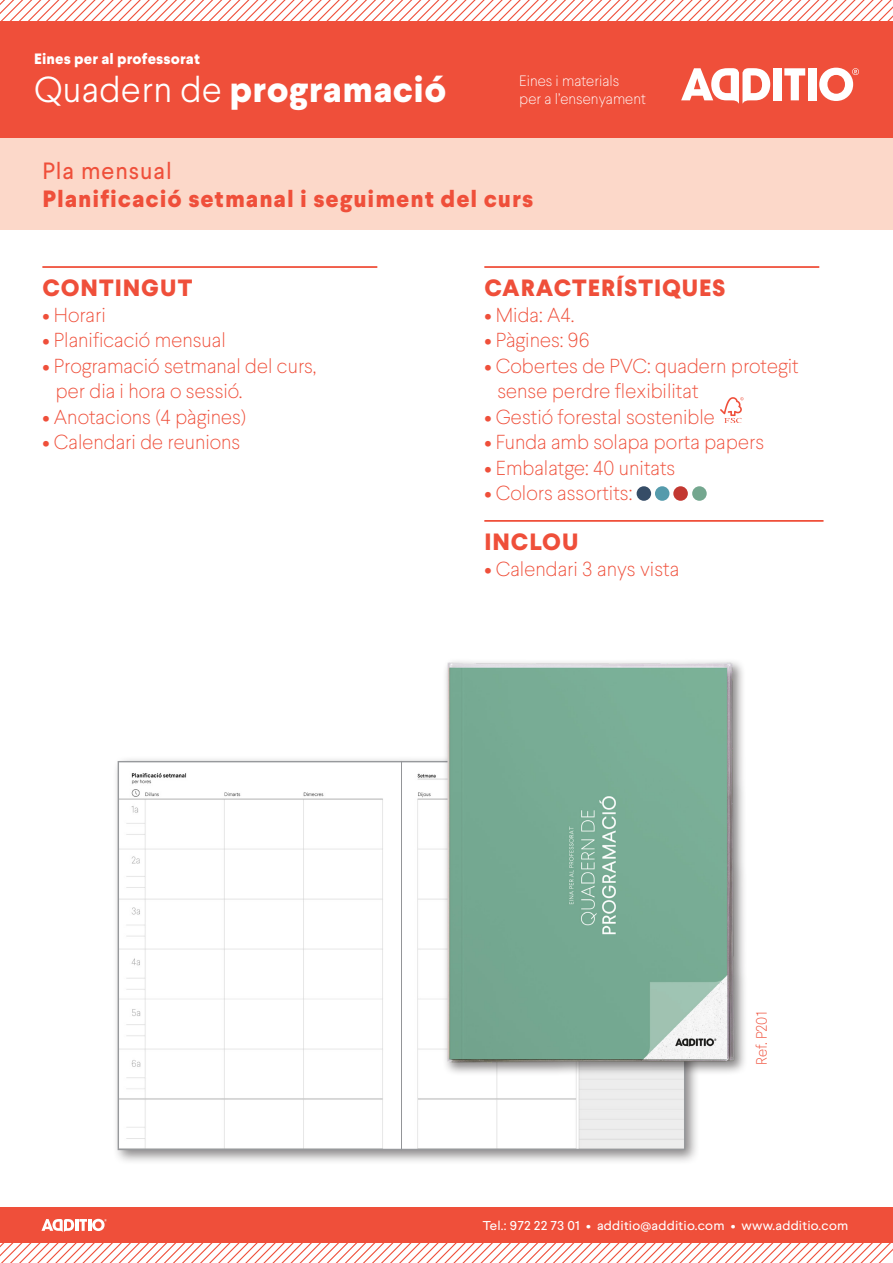
<style>
.page{position:relative;width:893px;height:1263px;background:#fff}
.page>*{position:absolute;margin:0;border:0;box-sizing:border-box;transform-origin:0 0}
.t1{font:800 36px "Larsseit";letter-spacing:.01em;color:#fff}
.t2{font:800 23.55px "Larsseit";letter-spacing:.04em;color:#ef4f3a}
.t3{font:23.55px "Larsseit";letter-spacing:.04em;color:#ef4f3a}
.t4{font:100 20.25px/25.5px "Larsseit";color:#ef4f3a}
.t5{font:100 15px "Larsseit";color:#fff}
.t6{font:800 15px "Larsseit";letter-spacing:.01em;color:#fff}
.t7{font:100 15px "Larsseit";color:#ef4f3a}
.t8{font:12.9px "Larsseit";letter-spacing:.015em;color:#fff;scale:1.05 1}
.s1{font-weight:300}
</style>
<div class="page">
<div style="left:0;top:1207px;width:893px;height:35px;background:#ef4f3a"></div>
<svg style="left:41px;top:1219px;width:66px;height:13px"></svg>
<div style="left:0;top:21px;width:893px;height:124px;background:#ef4f3a"></div>
<svg style="left:0;top:0;width:893px;height:21px"></svg>
<svg style="left:0;top:1242px;width:893px;height:21px"></svg>
<div style="left:112px;top:756px;width:588px;height:409px;background:#231f20;opacity:.53"></div>
<img style="left:120px;top:763px;width:563px;height:385px">
<hr style="left:401px;top:761px;width:1px;height:389px;background:#939598">
<div style="left:442px;top:658px;width:306px;height:418px;background:#231f20;opacity:.53"></div>
<img style="left:440px;top:662px;width:300px;height:403px">
<div style="left:0;top:139px;width:893px;height:91px;background:#fcd8c9"></div>
<hr style="left:484px;top:266px;width:335px;height:2px;background:#ef4f3a">
<hr style="left:484px;top:520px;width:339px;height:2px;background:#ef4f3a">
<hr style="left:42px;top:266px;width:335px;height:2px;background:#ef4f3a">
<div style="left:773px;top:68px;width:8px;height:32px;background:#fff"></div>
<svg style="left:784px;top:68px;width:21px;height:32px"></svg>
<div style="left:808px;top:68px;width:8px;height:32px;background:#fff"></div>
<svg style="left:819px;top:68px;width:40px;height:33px"></svg>
<svg style="left:681px;top:68px;width:89px;height:36px"></svg>
<img style="left:721px;top:398px;width:22px;height:25px">
<div style="left:637px;top:486px;width:14px;height:15px;background:#364d67;border-radius:50%"></div>
<div style="left:655px;top:486px;width:14px;height:15px;background:#559bac;border-radius:50%"></div>
<div style="left:673px;top:486px;width:15px;height:15px;background:#c33831;border-radius:50%"></div>
<div style="left:692px;top:486px;width:15px;height:15px;background:#74a78f;border-radius:50%"></div>
<p class="t6" style="left:34px;top:49px;width:168px">Eines per al professorat</p>
<p class="t1" style="left:34px;top:66px;width:414px"><span class="s1">Quadern de</span> programació</p>
<p class="t5" style="left:519px;top:72px;width:102px">Eines i materials</p>
<p class="t5" style="left:519px;top:90px;width:128px">per a l’ensenyament</p>
<p class="t3" style="left:42px;top:156px;width:131px">Pla mensual</p>
<p class="t2" style="left:42px;top:183px;width:493px">Planificació setmanal i seguiment del curs</p>
<p class="t2" style="left:42px;top:272px;width:151px">CONTINGUT</p>
<p class="t4" style="left:42px;top:302px;width:65px">• Horari</p>
<p class="t4" style="left:42px;top:327px;width:185px">• Planificació mensual</p>
<p class="t4" style="left:55px;top:353px;width:263px;text-indent:-13px">• Programació setmanal del curs, per dia i hora o sessió.</p>
<p class="t4" style="left:42px;top:404px;width:205px">• Anotacions (4 pàgines)</p>
<p class="t4" style="left:42px;top:429px;width:200px">• Calendari de reunions</p>
<p class="t2" style="left:484px;top:272px;width:243px">CARACTERÍSTIQUES</p>
<p class="t4" style="left:484px;top:302px;width:92px">• Mida: A4.</p>
<p class="t4" style="left:484px;top:327px;width:107px">• Pàgines: 96</p>
<p class="t4" style="left:484px;top:353px;width:316px">• Cobertes de PVC: quadern protegit</p>
<p class="t4" style="left:497px;top:378px;width:203px">sense perdre flexibilitat</p>
<p class="t4" style="left:484px;top:404px;width:232px">• Gestió forestal sostenible</p>
<p class="t4" style="left:484px;top:429px;width:282px">• Funda amb solapa porta papers</p>
<p class="t4" style="left:484px;top:455px;width:193px">• Embalatge: 40 unitats</p>
<p class="t4" style="left:484px;top:480px;width:150px">• Colors assortits:</p>
<p class="t2" style="left:484px;top:526px;width:96px">INCLOU</p>
<p class="t4" style="left:484px;top:555px;width:196px">• Calendari 3 anys vista</p>
<p class="t7" style="left:752px;top:1065px;width:55px;rotate:-90deg">Ref. P201</p>
<p class="t8" style="left:483px;top:1217px;width:350px">Tel.: 972 22 73 01 • additio@additio.com • www.additio.com</p>
</div>
